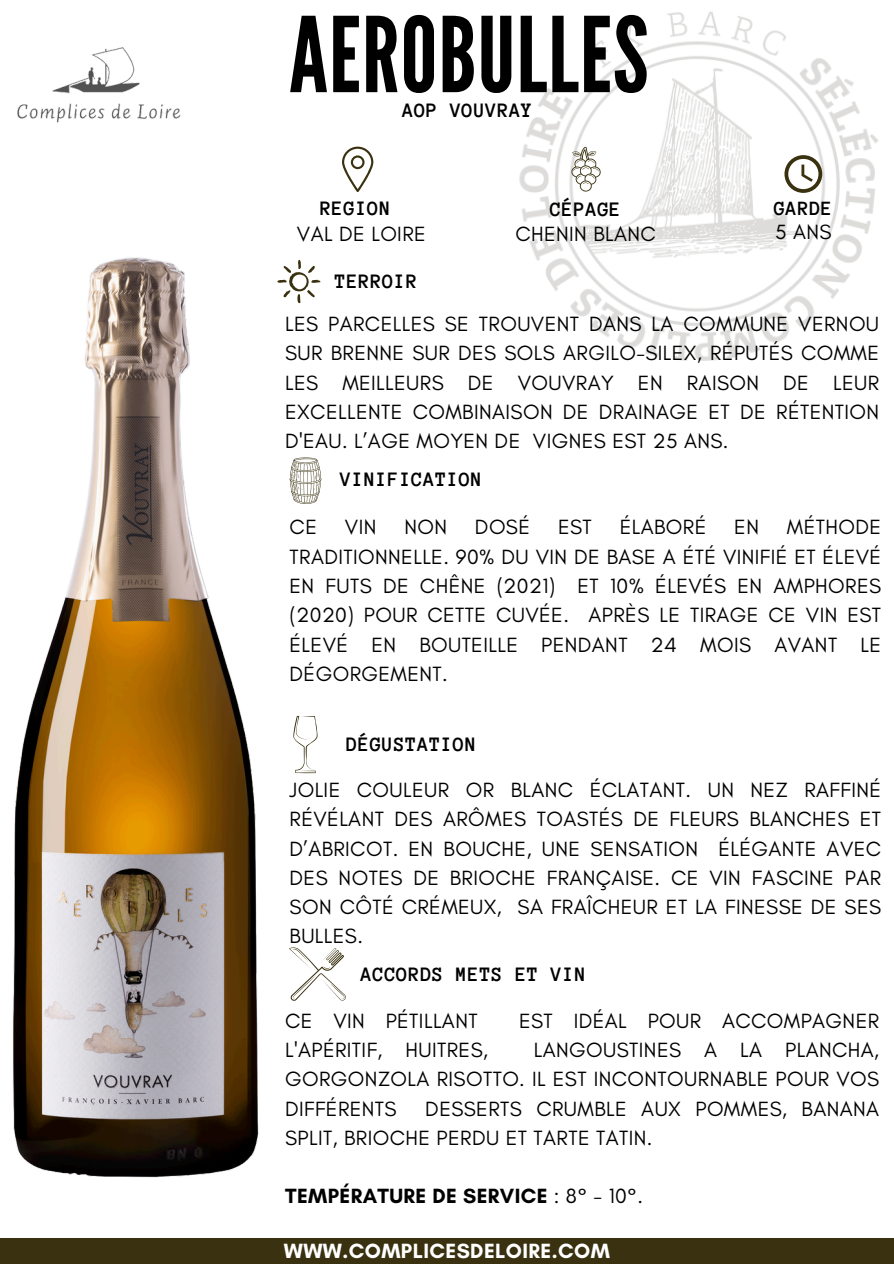
<style>
.page{position:relative;width:894px;height:1264px;background:#fff}
.page>*{position:absolute;margin:0;border:0;box-sizing:border-box;transform-origin:0 0}
.t1{font:103.95px "League Gothic";letter-spacing:.01em;color:#000}
.t2{font:21px/29.2px "Glacial Indifference";letter-spacing:.02em;color:#000;text-align:justify}
.t3{font:700 21px "Anonymous Pro";letter-spacing:.02em;color:#000}
.t4{font:700 21px "Glacial Indifference";letter-spacing:.02em;color:#000}
.t5{font:700 21px "Glacial Indifference";letter-spacing:.02em;color:#fff}
.t6{font:700 20.7px "Anonymous Pro";letter-spacing:.02em;color:#000}
.s1{font-weight:400}
</style>
<div class="page">
<img style="left:299px;top:12px;width:580px;height:349px">
<div style="left:0;top:1238px;width:893px;height:25px;background:#39310f"></div>
<svg style="left:570px;top:147px;width:30px;height:45px"></svg>
<svg style="left:342px;top:147px;width:31px;height:45px"></svg>
<svg style="left:784px;top:155px;width:38px;height:38px"></svg>
<svg style="left:281px;top:260px;width:39px;height:45px"></svg>
<svg style="left:289px;top:457px;width:32px;height:46px"></svg>
<svg style="left:293px;top:716px;width:24px;height:57px"></svg>
<svg style="left:289px;top:947px;width:56px;height:53px"></svg>
<img style="left:17px;top:47px;width:164px;height:76px">
<img style="left:13px;top:257px;width:268px;height:921px">
<h2 class="t1" style="left:289px;top:-5px;width:361px">AEROBULLES</h2>
<p class="t3" style="left:402px;top:100px;width:132px">AOP VOUVRAY</p>
<h2 class="t3" style="left:550px;top:199px;width:73px">CÉPAGE</h2>
<p class="t2" style="left:515px;top:219px;width:142px">CHENIN BLANC</p>
<p class="t2" style="left:774px;top:217px;width:58px">5 ANS</p>
<p class="t3" style="left:320px;top:198px;width:72px">REGION</p>
<h2 class="t6" style="left:774px;top:198px;width:60px">GARDE</h2>
<p class="t2" style="left:297px;top:219px;width:130px">VAL DE LOIRE</p>
<p class="t3" style="left:335px;top:271px;width:84px">TERROIR</p>
<p class="t2" style="left:285px;top:309px;width:595px">LES PARCELLES SE TROUVENT DANS LA COMMUNE VERNOU SUR BRENNE SUR DES SOLS ARGILO-SILEX, RÉPUTÉS COMME LES MEILLEURS DE VOUVRAY EN RAISON DE LEUR EXCELLENTE COMBINAISON DE DRAINAGE ET DE RÉTENTION D'EAU. L’AGE MOYEN DE VIGNES EST 25 ANS.</p>
<h2 class="t3" style="left:340px;top:469px;width:143px">VINIFICATION</h2>
<p class="t2" style="left:289px;top:512px;width:593px;text-indent:497px">MÉTHODE TRADITIONNELLE. 90% DU VIN DE BASE A ÉTÉ VINIFIÉ ET ÉLEVÉ EN FUTS DE CHÊNE (2021) ET 10% ÉLEVÉS EN AMPHORES (2020) POUR CETTE CUVÉE. APRÈS LE TIRAGE CE VIN EST ÉLEVÉ EN BOUTEILLE PENDANT 24 MOIS AVANT LE DÉGORGEMENT.</p>
<p class="t2" style="left:289px;top:512px;width:29px">CE</p>
<p class="t2" style="left:345px;top:512px;width:33px">VIN</p>
<p class="t2" style="left:404px;top:512px;width:44px">NON</p>
<p class="t2" style="left:475px;top:512px;width:57px">DOSÉ</p>
<p class="t2" style="left:558px;top:512px;width:35px">EST</p>
<p class="t2" style="left:619px;top:512px;width:88px">ÉLABORÉ</p>
<p class="t2" style="left:734px;top:512px;width:26px">EN</p>
<h2 class="t3" style="left:346px;top:733px;width:132px">DÉGUSTATION</h2>
<p class="t2" style="left:289px;top:775px;width:593px">JOLIE COULEUR OR BLANC ÉCLATANT. UN NEZ RAFFINÉ RÉVÉLANT DES ARÔMES TOASTÉS DE FLEURS BLANCHES ET D’ABRICOT. EN BOUCHE, UNE SENSATION ÉLÉGANTE AVEC DES NOTES DE BRIOCHE FRANÇAISE. CE VIN FASCINE PAR SON CÔTÉ CRÉMEUX, SA FRAÎCHEUR ET LA FINESSE DE SES BULLES.</p>
<p class="t3" style="left:361px;top:963px;width:227px">ACCORDS METS ET VIN</p>
<h2 class="t2" style="left:285px;top:1005px;width:194px">CE VIN PÉTILLANT</h2>
<h2 class="t2" style="left:519px;top:1005px;width:361px">EST IDÉAL POUR ACCOMPAGNER</h2>
<h2 class="t2" style="left:285px;top:1035px;width:204px">L'APÉRITIF, HUITRES,</h2>
<h2 class="t2" style="left:285px;top:1035px;width:595px;text-indent:248px">LANGOUSTINES A LA PLANCHA, GORGONZOLA RISOTTO. IL EST INCONTOURNABLE POUR VOS DIFFÉRENTS</h2>
<h2 class="t2" style="left:285px;top:1093px;width:595px;text-indent:140px">DESSERTS CRUMBLE AUX POMMES, BANANA<br>SPLIT, BRIOCHE PERDU ET TARTE TATIN.</h2>
<p class="t4" style="left:285px;top:1183px;width:359px">TEMPÉRATURE DE SERVICE <span class="s1">: 8° - 10°.</span></p>
<p class="t5" style="left:284px;top:1237px;width:327px">WWW.COMPLICESDELOIRE.COM</p>
</div>
